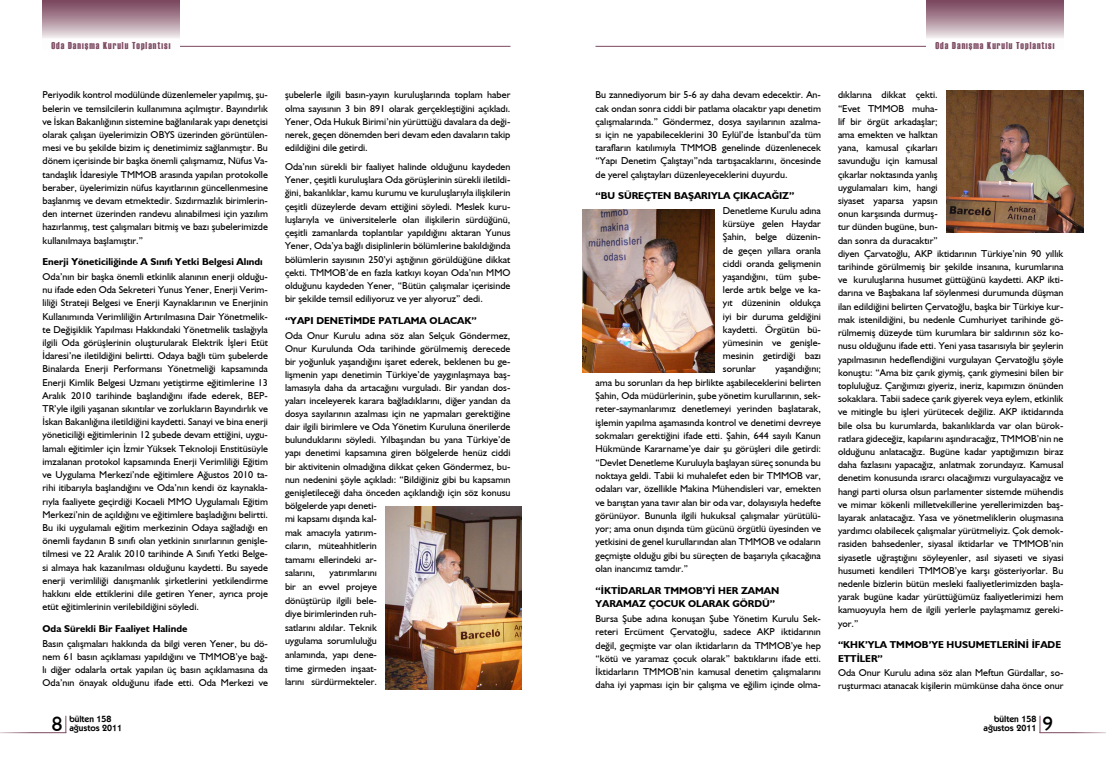
<style>
.page{position:relative;width:1106px;height:780px;background:#fff}
.page>*{position:absolute;margin:0;border:0;box-sizing:border-box;transform-origin:0 0}
.t1{font:21px "Humanist 521 BT";color:#000}
.t2{font:10px/13.2px "Humanist 521 BT";color:#000;text-align:justify}
.t3{font:700 10px/13.3px "Humanist 521 BT";color:#000}
.t4{font:10px "Haettenschweiler";letter-spacing:.1em;color:#7b4860}
.t5{font:600 9px/9px "Kabel IT Cby BT";color:#000}
</style>
<div class="page">
<hr style="left:93px;top:46px;width:417px;height:1px;background:#7b4860">
<hr style="left:595px;top:46px;width:413px;height:1px;background:#7b4860">
<svg style="left:43px;top:0;width:136px;height:47px"></svg>
<svg style="left:926px;top:0;width:137px;height:47px"></svg>
<svg style="left:65px;top:715px;width:1px;height:17px"></svg>
<svg style="left:1039px;top:715px;width:1px;height:17px"></svg>
<img style="left:946px;top:91px;width:137px;height:141px">
<img style="left:385px;top:506px;width:136px;height:183px">
<img style="left:582px;top:209px;width:132px;height:164px">
<p class="t4" style="left:51px;top:39px;width:120px">Oda Danışma Kurulu Toplantısı</p>
<p class="t4" style="left:935px;top:39px;width:120px">Oda Danışma Kurulu Toplantısı</p>
<p class="t2" style="left:43px;top:88px;width:227px">Periyodik kontrol modülünde düzenlemeler yapılmış, şu&shy;belerin ve temsilcilerin kullanımına açılmıştır. Bayındırlık ve İskan Bakanlığının sistemine bağlanılarak yapı denetçisi olarak çalışan üyelerimizin OBYS üzerinden görüntülen&shy;mesi ve bu şekilde bizim iç denetimimiz sağlanmıştır. Bu dönem içerisinde bir başka önemli çalışmamız, Nüfus Va&shy;tandaşlık İdaresiyle TMMOB arasında yapılan protokolle beraber, üyelerimizin nüfus kayıtlarının güncellenmesine başlanmış ve devam etmektedir. Sızdırmazlık birimlerin&shy;den internet üzerinden randevu alınabilmesi için yazılım hazırlanmış, test çalışmaları bitmiş ve bazı şubelerimizde kullanılmaya başlamıştır.”</p>
<p class="t3" style="left:43px;top:255px;width:222px">Enerji Yöneticiliğinde A Sınıfı Yetki Belgesi Alındı</p>
<p class="t2" style="left:43px;top:270px;width:227px">Oda’nın bir başka önemli etkinlik alanının enerji olduğu&shy;nu ifade eden Oda Sekreteri Yunus Yener, Enerji Verim&shy;liliği Strateji Belgesi ve Enerji Kaynaklarının ve Enerjinin Kullanımında Verimliliğin Artırılmasına Dair Yönetmelik&shy;te Değişiklik Yapılması Hakkındaki Yönetmelik taslağıyla ilgili Oda görüşlerinin oluşturularak Elektrik İşleri Etüt İdaresi’ne iletildiğini belirtti. Odaya bağlı tüm şubelerde Binalarda Enerji Performansı Yönetmeliği kapsamında Enerji Kimlik Belgesi Uzmanı yetiştirme eğitimlerine 13<br>Aralık 2010 tarihinde başlandığını ifade ederek, BEP-TR’yle ilgili yaşanan sıkıntılar ve zorlukların Bayındırlık ve İskan Bakanlığına iletildiğini kaydetti. Sanayi ve bina enerji yöneticiliği eğitimlerinin 12 şubede devam ettiğini, uygu&shy;lamalı eğitimler için İzmir Yüksek Teknoloji Enstitüsüyle imzalanan protokol kapsamında Enerji Verimliliği Eğitim ve Uygulama Merkezi’nde eğitimlere Ağustos 2010 ta&shy;rihi itibarıyla başlandığını ve Oda’nın kendi öz kaynakla&shy;rıyla faaliyete geçirdiği Kocaeli MMO Uygulamalı Eğitim Merkezi’nin de açıldığını ve eğitimlere başladığını belirtti.<br>Bu iki uygulamalı eğitim merkezinin Odaya sağladığı en önemli faydanın B sınıfı olan yetkinin sınırlarının genişle&shy;tilmesi ve 22 Aralık 2010 tarihinde A Sınıfı Yetki Belge&shy;si almaya hak kazanılması olduğunu kaydetti. Bu sayede enerji verimliliği danışmanlık şirketlerini yetkilendirme hakkını elde ettiklerini dile getiren Yener, ayrıca proje etüt eğitimlerinin verilebildiğini söyledi.</p>
<p class="t3" style="left:43px;top:621px;width:146px">Oda Sürekli Bir Faaliyet Halinde</p>
<p class="t2" style="left:43px;top:636px;width:227px">Basın çalışmaları hakkında da bilgi veren Yener, bu dö&shy;nem 61 basın açıklaması yapıldığını ve TMMOB’ye bağ&shy;lı diğer odalarla ortak yapılan üç basın açıklamasına da Oda’nın önayak olduğunu ifade etti. Oda Merkezi ve</p>
<p class="t2" style="left:285px;top:88px;width:227px">şubelerle ilgili basın-yayın kuruluşlarında toplam haber olma sayısının 3 bin 891 olarak gerçekleştiğini açıkladı.<br>Yener, Oda Hukuk Birimi’nin yürüttüğü davalara da deği&shy;nerek, geçen dönemden beri devam eden davaların takip edildiğini dile getirdi.</p>
<p class="t2" style="left:285px;top:160px;width:227px">Oda’nın sürekli bir faaliyet halinde olduğunu kaydeden Yener, çeşitli kuruluşlara Oda görüşlerinin sürekli iletildi&shy;ğini, bakanlıklar, kamu kurumu ve kuruluşlarıyla ilişkilerin çeşitli düzeylerde devam ettiğini söyledi. Meslek kuru&shy;luşlarıyla ve üniversitelerle olan ilişkilerin sürdüğünü, çeşitli zamanlarda toplantılar yapıldığını aktaran Yunus Yener, Oda’ya bağlı disiplinlerin bölümlerine bakıldığında bölümlerin sayısının 250’yi aştığının görüldüğüne dikkat çekti. TMMOB’de en fazla katkıyı koyan Oda’nın MMO olduğunu kaydeden Yener, “Bütün çalışmalar içerisinde bir şekilde temsil ediliyoruz ve yer alıyoruz” dedi.</p>
<p class="t3" style="left:285px;top:313px;width:193px">“YAPI DENETİMDE PATLAMA OLACAK”</p>
<p class="t2" style="left:285px;top:328px;width:227px;text-align:left">Oda Onur Kurulu adına söz alan Selçuk Göndermez, Onur Kurulunda Oda tarihinde görülmemiş derecede bir yoğunluk yaşandığını işaret ederek, beklenen bu ge&shy;lişmenin yapı denetimin Türkiye’de yaygınlaşmaya baş&shy;lamasıyla daha da artacağını vurguladı. Bir yandan dos&shy;yaları inceleyerek karara bağladıklarını, diğer yandan da dosya sayılarının azalması için ne yapmaları gerektiğine dair ilgili birimlere ve Oda Yönetim Kuruluna önerilerde bulunduklarını söyledi. Yılbaşından bu yana Türkiye’de yapı denetimi kapsamına giren bölgelerde henüz ciddi bir aktivitenin olmadığına dikkat çeken Göndermez, bu&shy;nun nedenini şöyle açıkladı: “Bildiğiniz gibi bu kapsamın genişletileceği daha önceden açıklandığı için söz konusu bölgelerde yapı deneti-<br>mi kapsamı dışında kal-<br>mak amacıyla yatırım-<br>cıların, müteahhitlerin<br>tamamı ellerindeki ar-<br>salarını,</p>
<p class="t2" style="left:285px;top:566px;width:93px;line-height:13.6px;text-indent:45px">yatırımlarını bir an evvel projeye dönüştürüp ilgili bele&shy;diye birimlerinden ruh&shy;satlarını aldılar. Teknik uygulama sorumluluğu anlamında, yapı dene&shy;time girmeden inşaat&shy;larını sürdürmekteler.</p>
<p class="t2" style="left:595px;top:88px;width:227px">Bu zannediyorum bir 5-6 ay daha devam edecektir. An&shy;cak ondan sonra ciddi bir patlama olacaktır yapı denetim çalışmalarında.” Göndermez, dosya sayılarının azalma&shy;sı için ne yapabileceklerini 30 Eylül’de İstanbul’da tüm tarafların katılımıyla TMMOB genelinde düzenlenecek “Yapı Denetim Çalıştayı”nda tartışacaklarını, öncesinde de yerel çalıştayları düzenleyeceklerini duyurdu.</p>
<p class="t3" style="left:595px;top:189px;width:200px">“BU SÜREÇTEN BAŞARIYLA ÇIKACAĞIZ”</p>
<p class="t2" style="left:723px;top:204px;width:100px">Denetleme Kurulu adına kürsüye gelen Haydar Şahin, belge düzenin&shy;de geçen yıllara oranla ciddi oranda gelişmenin yaşandığını, tüm şube&shy;lerde artık belge ve ka&shy;yıt düzeninin oldukça iyi bir duruma geldiğini kaydetti. Örgütün bü&shy;yümesinin ve genişle&shy;mesinin getirdiği bazı sorunlar</p>
<p class="t2" style="left:595px;top:362px;width:227px;text-indent:180px">yaşandığını; ama bu sorunları da hep birlikte aşabileceklerini belirten Şahin, Oda müdürlerinin, şube yönetim kurullarının, sek&shy;reter-saymanlarımız denetlemeyi yerinden başlatarak, işlemin yapılma aşamasında kontrol ve denetimi devreye sokmaları gerektiğini ifade etti. Şahin, 644 sayılı Kanun Hükmünde Kararname’ye dair şu görüşleri dile getirdi: “Devlet Denetleme Kuruluyla başlayan süreç sonunda bu noktaya geldi. Tabii ki muhalefet eden bir TMMOB var, odaları var, özellikle Makina Mühendisleri var, emekten ve barıştan yana tavır alan bir oda var, dolayısıyla hedefte görünüyor. Bununla ilgili hukuksal çalışmalar yürütülü&shy;yor; ama onun dışında tüm gücünü örgütlü üyesinden ve yetkisini de genel kurullarından alan TMMOB ve odaların geçmişte olduğu gibi bu süreçten de başarıyla çıkacağına olan inancımız tamdır.”</p>
<p class="t3" style="left:595px;top:583px;width:185px">“İKTİDARLAR TMMOB’Yİ HER ZAMAN<br>YARAMAZ ÇOCUK OLARAK GÖRDÜ”</p>
<p class="t2" style="left:595px;top:611px;width:227px">Bursa Şube adına konuşan Şube Yönetim Kurulu Sek&shy;reteri Ercüment Çervatoğlu, sadece AKP iktidarının değil, geçmişte var olan iktidarların da TMMOB’ye hep “kötü ve yaramaz çocuk olarak” baktıklarını ifade etti.<br>İktidarların TMMOB’nin kamusal denetim çalışmalarını daha iyi yapması için bir çalışma ve eğilim içinde olma-</p>
<p class="t2" style="left:838px;top:88px;width:227px;text-align:left">dıklarına dikkat çekti.<br>“Evet TMMOB muha-<br>lif bir örgüt arkadaşlar;<br>ama emekten ve halktan<br>yana, kamusal çıkarları<br>savunduğu için kamusal<br>çıkarlar noktasında yanlış<br>uygulamaları kim, hangi<br>siyaset yaparsa yapsın<br>onun karşısında durmuş-<br>tur dünden bugüne, bun-<br>dan sonra da duracaktır”<br>diyen Çarvatoğlu, AKP iktidarının Türkiye’nin 90 yıllık tarihinde görülmemiş bir şekilde insanına, kurumlarına ve kuruluşlarına husumet güttüğünü kaydetti. AKP ikti&shy;darına ve Başbakana laf söylenmesi durumunda düşman ilan edildiğini belirten Çervatoğlu, başka bir Türkiye kur&shy;mak istenildiğini, bu nedenle Cumhuriyet tarihinde gö&shy;rülmemiş düzeyde tüm kurumlara bir saldırının söz ko&shy;nusu olduğunu ifade etti. Yeni yasa tasarısıyla bir şeylerin yapılmasının hedeflendiğini vurgulayan Çervatoğlu şöyle konuştu: “Ama biz çarık giymiş, çarık giymesini bilen bir topluluğuz. Çarığımızı giyeriz, ineriz, kapımızın önünden sokaklara. Tabii sadece çarık giyerek veya eylem, etkinlik ve mitingle bu işleri yürütecek değiliz. AKP iktidarında bile olsa bu kurumlarda, bakanlıklarda var olan bürok&shy;ratlara gideceğiz, kapılarını aşındıracağız, TMMOB’nin ne olduğunu anlatacağız. Bugüne kadar yaptığımızın biraz daha fazlasını yapacağız, anlatmak zorundayız. Kamusal denetim konusunda ısrarcı olacağımızı vurgulayacağız ve hangi parti olursa olsun parlamenter sistemde mühendis ve mimar kökenli milletvekillerine yerellerimizden baş&shy;layarak anlatacağız. Yasa ve yönetmeliklerin oluşmasına yardımcı olabilecek çalışmalar yürütmeliyiz. Çok demok&shy;rasiden bahsedenler, siyasal iktidarlar ve TMMOB’nin siyasetle uğraştığını söyleyenler, asıl siyaseti ve siyasi husumeti kendileri TMMOB’ye karşı gösteriyorlar. Bu nedenle bizlerin bütün mesleki faaliyetlerimizden başla&shy;yarak bugüne kadar yürüttüğümüz faaliyetlerimizi hem kamuoyuyla hem de ilgili yerlerle paylaşmamız gereki&shy;yor.”</p>
<p class="t3" style="left:838px;top:638px;width:224px">“KHK’YLA TMMOB’YE HUSUMETLERİNİ İFADE<br>ETTİLER”</p>
<p class="t2" style="left:838px;top:666px;width:227px">Oda Onur Kurulu adına söz alan Meftun Gürdallar, so&shy;ruşturmacı atanacak kişilerin mümkünse daha önce onur</p>
<h1 class="t1" style="left:52px;top:710px;width:12px">8</h1>
<p class="t5" style="left:69px;top:714px;width:54px">bülten 158 ağustos 2011</p>
<h1 class="t1" style="left:1042px;top:710px;width:12px">9</h1>
<p class="t5" style="left:983px;top:714px;width:54px;text-align:right">bülten 158 ağustos 2011</p>
</div>
